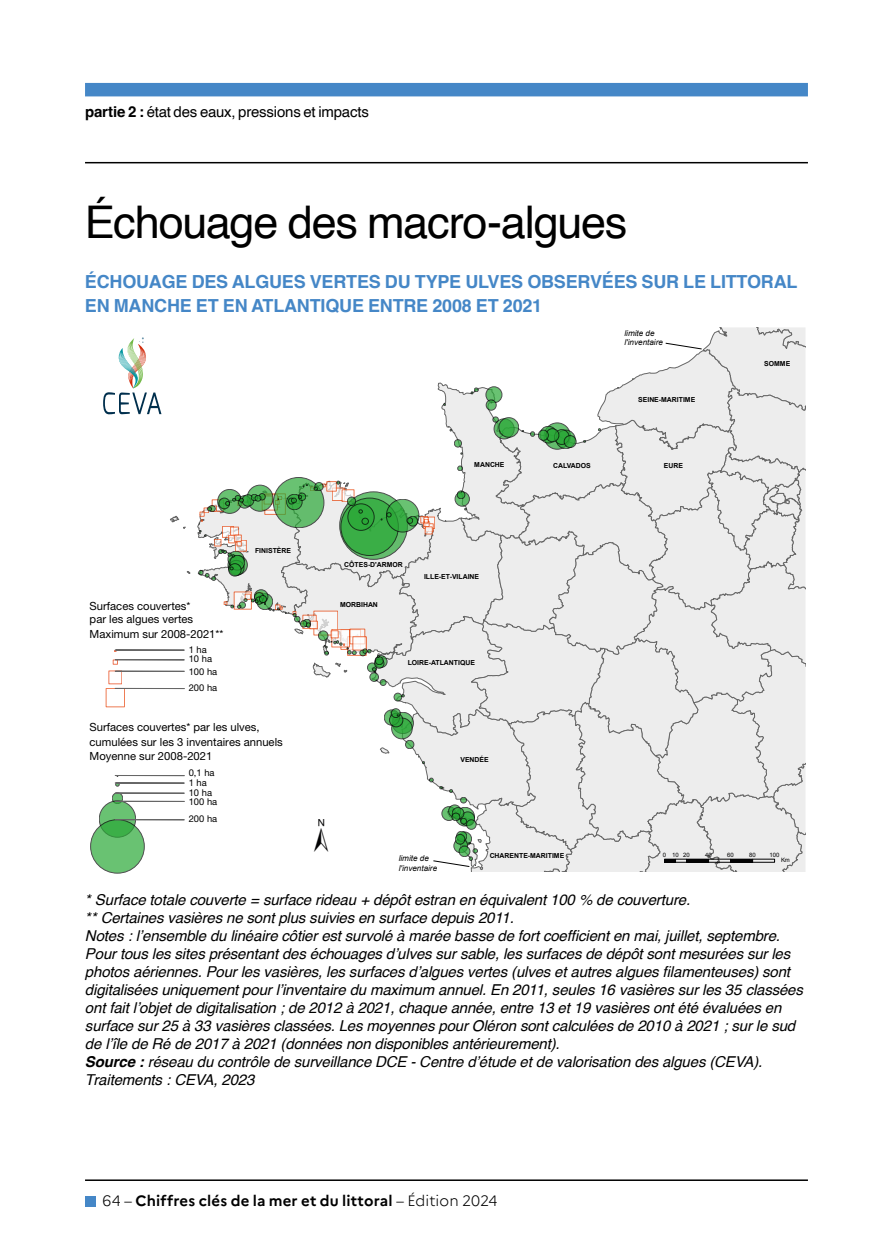
<style>
.page{position:relative;width:893px;height:1259px;background:#fff}
.page>*{position:absolute;margin:0;border:0;box-sizing:border-box;transform-origin:0 0}
.t1{font:46.8px "ESRI North";color:#020203}
.t2{font:45px "Helvetica";letter-spacing:-.03em;color:#000}
.t3{font:700 18px/24px "Helvetica";letter-spacing:-.01em;color:#4587c7}
.t4{font:italic 15px/18px "Helvetica";letter-spacing:-.01em;color:#000}
.t5{font:700 15px "Marianne";letter-spacing:.01em;color:#000}
.t6{font:15px "Helvetica";letter-spacing:-.015em;color:#000}
.t7{font:11.4px/14.1px "Helvetica Neue LT Std";color:#000}
.t8{font:9.3px/9.3px "Helvetica Neue LT Std";color:#000}
.t9{font:italic 8.1px/9.6px "Arial";color:#000}
.t10{font:700 6.9px "Arial";color:#000}
.t11{font:6px "Arial";color:#020203}
.s1{font-weight:700}
.s2{font-weight:300}
</style>
<div class="page">
<div style="left:85px;top:83px;width:723px;height:13px;background:#4587c7"></div>
<hr style="left:85px;top:162px;width:723px;height:1px;background:#000">
<hr style="left:85px;top:1179px;width:723px;height:2px;background:#000">
<div style="left:85px;top:1195px;width:11px;height:11px;background:#4587c7"></div>
<svg style="left:99px;top:801px;width:37px;height:36px"></svg>
<div style="left:99px;top:800px;width:37px;height:37px;border:1px solid #020203;border-radius:50%"></div>
<svg style="left:91px;top:819px;width:53px;height:54px"></svg>
<svg style="left:103px;top:327px;width:702px;height:545px"></svg>
<p class="t6" style="left:85px;top:100px;width:285px"><span class="s1">partie 2 :</span> état des eaux, pressions et impacts</p>
<h2 class="t2" style="left:85px;top:188px;width:544px">Échouage des macro-algues</h2>
<p class="t3" style="left:85px;top:271px;width:714px">ÉCHOUAGE DES ALGUES VERTES DU TYPE ULVES OBSERVÉES SUR LE LITTORAL<br>EN MANCHE ET EN ATLANTIQUE ENTRE 2008 ET 2021</p>
<p class="t10" style="left:474px;top:460px;width:32px">MANCHE</p>
<p class="t10" style="left:553px;top:461px;width:39px">CALVADOS</p>
<p class="t9" style="left:624px;top:328px;width:40px">limite de l'inventaire</p>
<p class="t10" style="left:638px;top:395px;width:59px">SEINE-MARITIME</p>
<p class="t10" style="left:664px;top:461px;width:21px">EURE</p>
<p class="t10" style="left:764px;top:359px;width:28px">SOMME</p>
<p class="t7" style="left:90px;top:598px;width:135px">Surfaces couvertes*<br>par les algues vertes<br>Maximum sur 2008-2021**</p>
<p class="t8" style="left:189px;top:645px;width:25px">1 ha<br>10 ha</p>
<p class="t8" style="left:189px;top:663px;width:30px;line-height:16.5px">100 ha<br>200 ha</p>
<p class="t10" style="left:255px;top:545px;width:37px">FINISTÈRE</p>
<p class="t7" style="left:90px;top:719px;width:172px">Surfaces couvertes* par les ulves,</p>
<p class="t7" style="left:90px;top:734px;width:195px">cumulées sur les 3 inventaires annuels<br>Moyenne sur 2008-2021</p>
<p class="t8" style="left:189px;top:767px;width:27px">0,1 ha</p>
<p class="t8" style="left:189px;top:778px;width:30px">1 ha<br>10 ha<br>100 ha</p>
<p class="t8" style="left:189px;top:814px;width:30px">200 ha</p>
<p class="t10" style="left:344px;top:559px;width:60px">CÔTES-D'ARMOR</p>
<p class="t10" style="left:340px;top:600px;width:39px">MORBIHAN</p>
<p class="t10" style="left:424px;top:572px;width:57px">ILLE-ET-VILAINE</p>
<p class="t10" style="left:408px;top:657px;width:69px">LOIRE-ATLANTIQUE</p>
<h1 class="t1" style="left:314px;top:808px;width:16px">±</h1>
<p class="t10" style="left:460px;top:755px;width:30px">VENDÉE</p>
<p class="t9" style="left:399px;top:853px;width:40px">limite de l'inventaire</p>
<p class="t10" style="left:490px;top:851px;width:76px">CHARENTE-MARITIME</p>
<p class="t11" style="left:663px;top:850px;width:29px">0 10 20</p>
<p class="t11" style="left:705px;top:850px;width:8px">40</p>
<p class="t11" style="left:727px;top:850px;width:8px">60</p>
<p class="t11" style="left:749px;top:850px;width:8px">80</p>
<p class="t11" style="left:770px;top:850px;width:11px">100</p>
<p class="t11" style="left:781px;top:856px;width:10px">Km</p>
<p class="t4" style="left:85px;top:891px;width:719px">* Surface totale couverte = surface rideau + dépôt estran en équivalent 100 % de couverture.<br>** Certaines vasières ne sont plus suivies en surface depuis 2011.<br>Notes : l’ensemble du linéaire côtier est survolé à marée basse de fort coefficient en mai, juillet, septembre.<br>Pour tous les sites présentant des échouages d’ulves sur sable, les surfaces de dépôt sont mesurées sur les photos aériennes. Pour les vasières, les surfaces d’algues vertes (ulves et autres algues filamenteuses) sont digitalisées uniquement pour l’inventaire du maximum annuel. En 2011, seules 16 vasières sur les 35 classées ont fait l’objet de digitalisation ; de 2012 à 2021, chaque année, entre 13 et 19 vasières ont été évaluées en surface sur 25 à 33 vasières classées. Les moyennes pour Oléron sont calculées de 2010 à 2021 ; sur le sud de l’île de Ré de 2017 à 2021 (données non disponibles antérieurement).<br><span class="s1">Source :</span> réseau du contrôle de surveillance DCE - Centre d’étude et de valorisation des algues (CEVA).<br>Traitements : CEVA, 2023</p>
<p class="t5" style="left:103px;top:1189px;width:396px"><span class="s2">64 –</span> Chiffres clés de la mer et du littoral <span class="s2">– Édition 2024</span></p>
</div>
